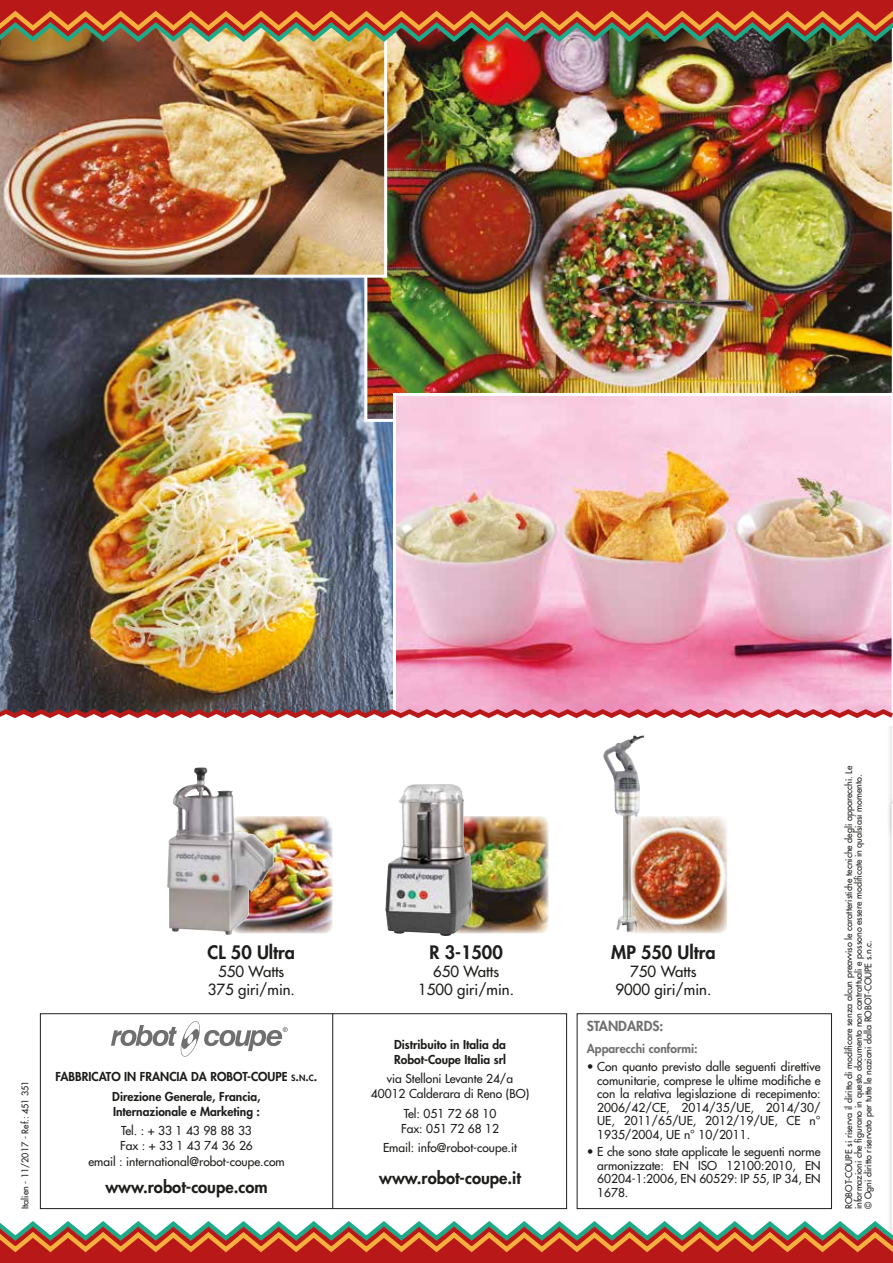
<style>
.page{position:relative;width:893px;height:1263px;background:#fff}
.page>*{position:absolute;margin:0;border:0;box-sizing:border-box;transform-origin:0 0}
.t1{font:800 18px "Futura";color:#1d1d1b}
.t2{font:800 16.5px "Futura";color:#1d1d1b}
.t3{font:15px/18px "Futura";color:#1d1d1b;text-align:center}
.t4{font:800 13.5px "Futura";color:#706f6f}
.t5{font:12px/13.5px "Futura";color:#1d1d1b;text-align:justify}
.t6{font:800 12px/15px "Futura";color:#1d1d1b}
.t7{font:800 12px "Futura";color:#706f6f}
.t8{font:9px/9.8px "Futura";color:#1d1d1b}
.s1{font-size:8.4px}
.s2{font-style:inherit}
</style>
<div class="page">
<img style="left:0;top:278px;width:393px;height:190px">
<img style="left:364px;top:45px;width:528px;height:377px">
<img style="left:0;top:45px;width:387px;height:233px">
<svg style="left:393px;top:393px;width:499px;height:75px;background:#f9d1e2"></svg>
<div style="left:0;top:0;width:893px;height:26px;background:#b81918"></div>
<img style="left:0;top:10px;width:893px;height:35px">
<img style="left:0;top:468px;width:893px;height:795px">
<h1 class="t1" style="left:208px;top:941px;width:89px">CL 50 Ultra</h1>
<p class="t3" style="left:208px;top:963px;width:89px">550 Watts<br>375 giri/min.</p>
<p class="t8" style="left:20px;top:1209px;width:130px;rotate:-90deg">Italien - 11/2017 - Ref.: 451 351</p>
<p class="t6" style="left:56px;top:1067px;width:263px;line-height:19.2px;text-align:center">FABBRICATO IN FRANCIA DA ROBOT-COUPE <span class="s1">S</span><span class="s2">.</span><span class="s1">N</span><span class="s2">.</span><span class="s1">C</span><span class="s2">.<br></span>Direzione Generale, Francia,</p>
<p class="t6" style="left:113px;top:1104px;width:149px">Internazionale e Marketing :</p>
<p class="t5" style="left:88px;top:1123px;width:198px;line-height:15.3px;text-align:center">Tel. : + 33 1 43 98 88 33<br>Fax : + 33 1 43 74 36 26<br>email : international@robot-coupe.com</p>
<h2 class="t2" style="left:105px;top:1177px;width:164px">www.robot-coupe.com</h2>
<h1 class="t1" style="left:429px;top:941px;width:75px">R 3-1500</h1>
<p class="t3" style="left:418px;top:963px;width:97px">650 Watts<br>1500 giri/min.</p>
<p class="t6" style="left:394px;top:1037px;width:113px">Distribuito in Italia da<br>Robot-Coupe Italia srl</p>
<p class="t5" style="left:371px;top:1071px;width:160px;line-height:15px;text-align:center">via Stelloni Levante 24/a<br>40012 Calderara di Reno (BO)</p>
<p class="t5" style="left:401px;top:1105px;width:99px;line-height:15px">Tel: 051 72 68 10<br>Fax: 051 72 68 12</p>
<p class="t5" style="left:383px;top:1140px;width:136px">Email: info@robot-coupe.it</p>
<h2 class="t2" style="left:379px;top:1168px;width:143px">www.robot-coupe.it</h2>
<h1 class="t1" style="left:611px;top:941px;width:106px">MP 550 Ultra</h1>
<p class="t3" style="left:615px;top:963px;width:97px">750 Watts<br>9000 giri/min.</p>
<p class="t4" style="left:587px;top:1018px;width:78px">STANDARDS:</p>
<p class="t7" style="left:587px;top:1041px;width:112px">Apparecchi conformi:</p>
<p class="t5" style="left:597px;top:1060px;width:225px;text-indent:-10px">• Con quanto previsto dalle seguenti direttive comunitarie, comprese le ultime modifiche e con la relativa legislazione di recepimento:<br>2006/42/CE, 2014/35/UE, 2014/30/ UE, 2011/65/UE, 2012/19/UE, CE n° 1935/2004, UE n° 10/2011.</p>
<p class="t5" style="left:597px;top:1145px;width:225px;text-indent:-10px">• E che sono state applicate le seguenti norme armonizzate: EN ISO 12100:2010, EN 60204-1:2006, EN 60529: IP 55, IP 34, EN 1678.</p>
<p class="t8" style="left:844px;top:1209px;width:445px;rotate:-90deg">ROBOT-COUPE si riserva il diritto di modificare senza alcun preavviso le caratteristiche tecniche degli apparecchi. Le informazioni che figurano in questo documento non contrattuali e possono essere modificate in qualsiasi momento. © Ogni diritto riservato per tutte le nazioni dalla ROBOT-COUPE s.n.c.</p>
</div>
